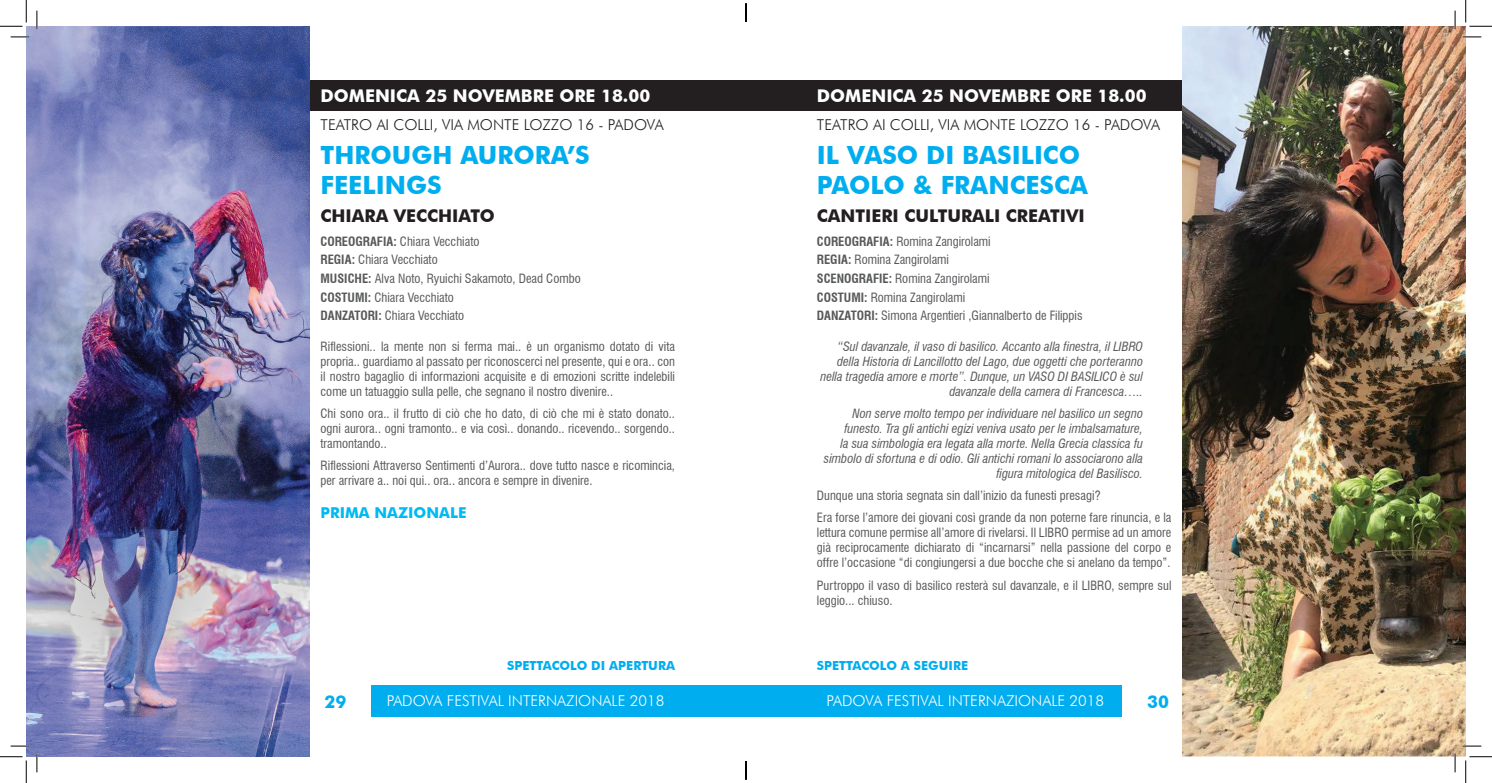
<style>
.page{position:relative;width:1492px;height:783px;background:#fff}
.page>*{position:absolute;margin:0;border:0;box-sizing:border-box;transform-origin:0 0}
.t1{font:700 25px/30px "Futura BT";color:#00aeef}
.t2{font:700 17.5px "Futura BT";color:#fff}
.t3{font:700 17.5px "Futura BT";color:#231f20}
.t4{font:700 17.5px "Futura BT";color:#00aeef}
.t5{font:300 15px "Futura BT";color:#231f20}
.t6{font:300 15px "Futura BT";color:#fff}
.t7{font:700 15px "Futura BT";color:#00baf1}
.t8{font:condensed 12.5px/15px "Swiss 721 BT";color:#57585a}
.t9{font:italic condensed 12.5px/15px "Swiss 721 BT";color:#57585a;text-align:right}
.t10{font:700 12.5px "Futura BT";color:#00aeef}
.s1{font-weight:700}
</style>
<div class="page">
<div style="left:371px;top:684px;width:750px;height:32px;background:#00aeef"></div>
<div style="left:26px;top:80px;width:1439px;height:30px;background:#231f20"></div>
<img style="left:26px;top:26px;width:284px;height:730px">
<img style="left:1181px;top:26px;width:284px;height:730px">
<svg style="left:11px;top:36px;width:18px;height:2px"></svg>
<svg style="left:1462px;top:36px;width:18px;height:2px"></svg>
<svg style="left:11px;top:745px;width:18px;height:1px"></svg>
<svg style="left:1462px;top:745px;width:18px;height:1px"></svg>
<svg style="left:36px;top:11px;width:2px;height:18px"></svg>
<svg style="left:36px;top:753px;width:2px;height:19px"></svg>
<svg style="left:1453px;top:11px;width:2px;height:18px"></svg>
<svg style="left:1453px;top:753px;width:2px;height:19px"></svg>
<svg style="left:0;top:0;width:27px;height:27px"></svg>
<svg style="left:0;top:756px;width:27px;height:26px"></svg>
<svg style="left:1465px;top:0;width:26px;height:27px"></svg>
<svg style="left:1465px;top:756px;width:26px;height:26px"></svg>
<svg style="left:745px;top:3px;width:1px;height:19px"></svg>
<svg style="left:745px;top:761px;width:1px;height:18px"></svg>
<h2 class="t2" style="left:320px;top:85px;width:331px">DOMENICA 25 NOVEMBRE ORE 18.00</h2>
<p class="t5" style="left:320px;top:116px;width:345px">TEATRO AI COLLI, VIA MONTE LOZZO 16 - PADOVA</p>
<h1 class="t1" style="left:320px;top:140px;width:271px">THROUGH AURORA’S<br>FEELINGS</h1>
<h2 class="t3" style="left:320px;top:205px;width:176px">CHIARA VECCHIATO</h2>
<p class="t8" style="left:320px;top:232px;width:262px;line-height:18.5px"><span class="s1">COREOGRAFIA:</span> Chiara Vecchiato<br><span class="s1">REGIA:</span> Chiara Vecchiato<br><span class="s1">MUSICHE:</span> Alva Noto, Ryuichi Sakamoto, Dead Combo<br><span class="s1">COSTUMI:</span> Chiara Vecchiato<br><span class="s1">DANZATORI:</span> Chiara Vecchiato</p>
<p class="t8" style="left:320px;top:339px;width:356px;text-align:justify">Riflessioni.. la mente non si ferma mai.. è un organismo dotato di vita propria.. guardiamo al passato per riconoscerci nel presente, qui e ora.. con il nostro bagaglio di informazioni acquisite e di emozioni scritte indelebili come un tatuaggio sulla pelle, che segnano il nostro divenire..</p>
<p class="t8" style="left:320px;top:406px;width:356px;text-align:justify">Chi sono ora.. il frutto di ciò che ho dato, di ciò che mi è stato donato.. ogni aurora.. ogni tramonto.. e via così.. donando.. ricevendo.. sorgendo.. tramontando..</p>
<p class="t8" style="left:320px;top:458px;width:356px">Riflessioni Attraverso Sentimenti d’Aurora.. dove tutto nasce e ricomincia, per arrivare a.. noi qui.. ora.. ancora e sempre in divenire.</p>
<p class="t7" style="left:320px;top:503px;width:147px">PRIMA NAZIONALE</p>
<p class="t10" style="left:507px;top:657px;width:169px">SPETTACOLO DI APERTURA</p>
<h2 class="t2" style="left:816px;top:85px;width:331px">DOMENICA 25 NOVEMBRE ORE 18.00</h2>
<p class="t5" style="left:816px;top:116px;width:345px">TEATRO AI COLLI, VIA MONTE LOZZO 16 - PADOVA</p>
<h1 class="t1" style="left:816px;top:140px;width:272px">IL VASO DI BASILICO<br>PAOLO &amp; FRANCESCA</h1>
<h2 class="t3" style="left:816px;top:205px;width:269px">CANTIERI CULTURALI CREATIVI</h2>
<p class="t8" style="left:816px;top:232px;width:267px;line-height:18.5px"><span class="s1">COREOGRAFIA:</span> Romina Zangirolami<br><span class="s1">REGIA:</span> Romina Zangirolami<br><span class="s1">SCENOGRAFIE:</span> Romina Zangirolami<br><span class="s1">COSTUMI:</span> Romina Zangirolami<br><span class="s1">DANZATORI:</span> Simona Argentieri ,Giannalberto de Filippis</p>
<p class="t9" style="left:820px;top:339px;width:324px">“Sul davanzale, il vaso di basilico. Accanto alla finestra, il LIBRO della Historia di Lancillotto del Lago, due oggetti che porteranno nella tragedia amore e morte”. Dunque, un VASO DI BASILICO è sul davanzale della camera di Francesca…..</p>
<p class="t9" style="left:823px;top:406px;width:321px">Non serve molto tempo per individuare nel basilico un segno funesto. Tra gli antichi egizi veniva usato per le imbalsamature,<br>la sua simbologia era legata alla morte. Nella Grecia classica fu simbolo di sfortuna e di odio. Gli antichi romani lo associarono alla figura mitologica del Basilisco.</p>
<p class="t8" style="left:816px;top:484px;width:356px;line-height:22.1px">Dunque una storia segnata sin dall’inizio da funesti presagi?<br>Era forse l’amore dei giovani così grande da non poterne fare rinuncia, e la</p>
<p class="t8" style="left:816px;top:525px;width:356px;text-align:justify">lettura comune permise all’amore di rivelarsi. Il LIBRO permise ad un amore già reciprocamente dichiarato di “incarnarsi” nella passione del corpo e offre l’occasione “di congiungersi a due bocche che si anelano da tempo”.</p>
<p class="t8" style="left:816px;top:577px;width:356px">Purtroppo il vaso di basilico resterà sul davanzale, e il LIBRO, sempre sul leggio... chiuso.</p>
<p class="t10" style="left:816px;top:657px;width:153px">SPETTACOLO A SEGUIRE</p>
<h2 class="t4" style="left:324px;top:691px;width:23px">29</h2>
<p class="t6" style="left:386px;top:691px;width:279px">PADOVA FESTIVAL INTERNAZIONALE 2018</p>
<p class="t6" style="left:826px;top:691px;width:279px">PADOVA FESTIVAL INTERNAZIONALE 2018</p>
<h2 class="t4" style="left:1147px;top:691px;width:23px">30</h2>
</div>
